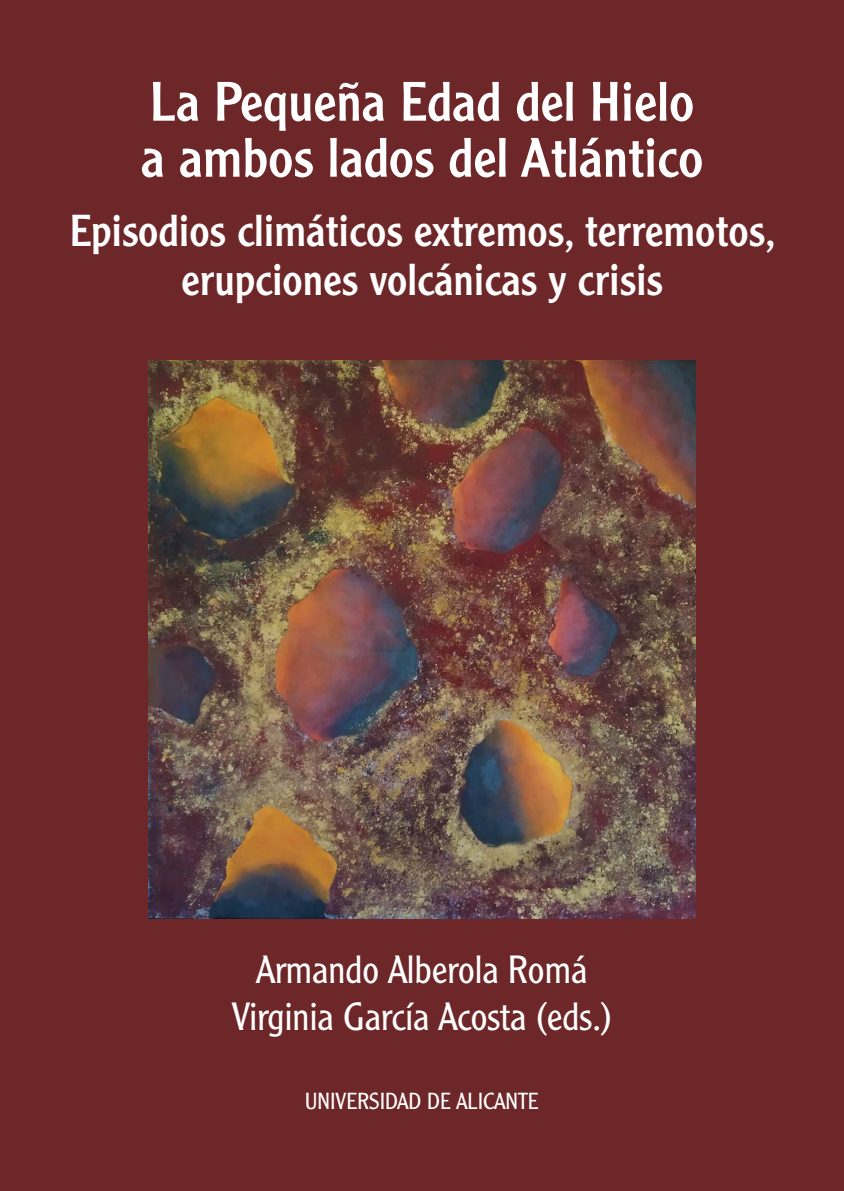
<style>
.page{position:relative;width:844px;height:1191px;background:#fff}
.page>*{position:absolute;margin:0;border:0;box-sizing:border-box;transform-origin:0 0}
.t1{font:54.25px/56px "Clearface Gothic LH";color:#fff}
.t2{font:43.75px/49px "Clearface Gothic LH";color:#fff;text-align:center}
.t3{font:300 38.5px/46.2px "Clearface Gothic LH";color:#fff;text-align:center}
.t4{font:300 22.75px "Clearface Gothic LH";color:#fff}
</style>
<div class="page">
<div style="left:0;top:0;width:843px;height:1191px;background:#6e2728"></div>
<img style="left:149px;top:361px;width:546px;height:557px">
<p class="t1" style="left:141px;top:73px;width:564px">La Pequeña Edad del Hielo a ambos lados del Atlántico</p>
<p class="t2" style="left:69px;top:205px;width:708px">Episodios climáticos extremos, terremotos, erupciones volcánicas y crisis</p>
<p class="t3" style="left:232px;top:946px;width:382px">Armando Alberola Romá<br>Virginia García Acosta (eds.)</p>
<p class="t4" style="left:305px;top:1087px;width:235px">UNIVERSIDAD DE ALICANTE</p>
</div>
